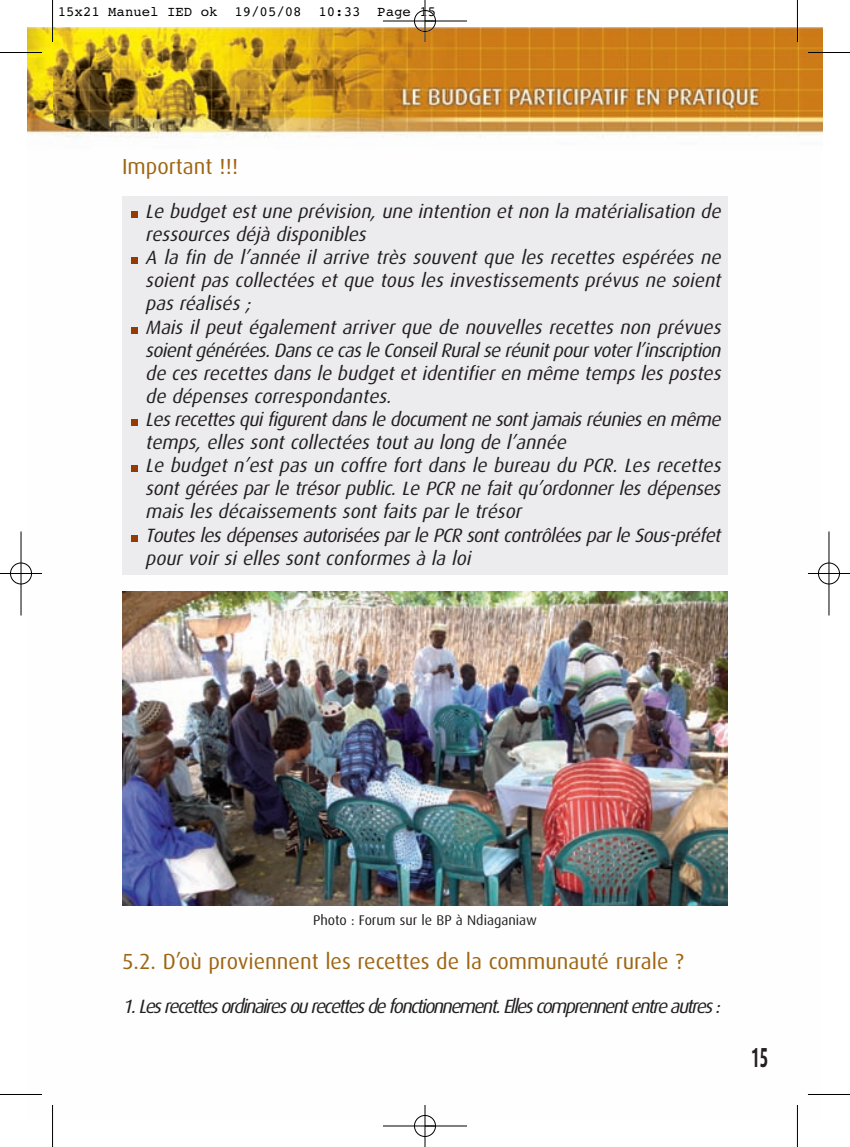
<style>
.page{position:relative;width:850px;height:1147px;background:#fff}
.page>*{position:absolute;margin:0;border:0;box-sizing:border-box;transform-origin:0 0}
.t1{font:700 27.47px "Dax";color:#231f20;scale:.54 1}
.t2{font:21.88px "Dax";color:#9e6512}
.t3{font:italic 19.25px/23.1px "Dax";color:#231f20}
.t4{font:14px "Courier";color:#000}
.t5{font:14px "Dax";color:#231f20}
</style>
<div class="page">
<img style="left:52px;top:28px;width:769px;height:1091px">
<div style="left:122px;top:196px;width:605px;height:379px;background:#ececee"></div>
<div style="left:131px;top:535px;width:7px;height:6px;background:#933b03"></div>
<div style="left:131px;top:466px;width:7px;height:6px;background:#933b03"></div>
<div style="left:131px;top:419px;width:7px;height:7px;background:#933b03"></div>
<div style="left:131px;top:327px;width:7px;height:6px;background:#933b03"></div>
<div style="left:131px;top:258px;width:7px;height:6px;background:#933b03"></div>
<div style="left:131px;top:211px;width:7px;height:7px;background:#933b03"></div>
<img style="left:122px;top:591px;width:605px;height:315px">
<hr style="left:52px;top:0;width:1px;height:42px;background:#000">
<hr style="left:0;top:52px;width:42px;height:1px;background:#000">
<hr style="left:796px;top:0;width:1px;height:42px;background:#000">
<hr style="left:807px;top:52px;width:42px;height:1px;background:#000">
<hr style="left:52px;top:1105px;width:1px;height:42px;background:#000">
<hr style="left:0;top:1094px;width:42px;height:1px;background:#000">
<hr style="left:796px;top:1105px;width:1px;height:42px;background:#000">
<hr style="left:807px;top:1094px;width:42px;height:1px;background:#000">
<div style="left:414px;top:1115px;width:21px;height:22px;border:1px solid #fff;border-radius:50%"></div>
<div style="left:10px;top:562px;width:22px;height:22px;border:1px solid #fff;border-radius:50%"></div>
<div style="left:817px;top:562px;width:22px;height:22px;border:1px solid #fff;border-radius:50%"></div>
<hr style="left:383px;top:21px;width:84px;height:1px;background:#000">
<hr style="left:383px;top:1125px;width:84px;height:1px;background:#000">
<hr style="left:21px;top:531px;width:1px;height:84px;background:#000">
<hr style="left:828px;top:531px;width:1px;height:84px;background:#000">
<hr style="left:424px;top:0;width:1px;height:42px;background:#000">
<hr style="left:424px;top:1105px;width:1px;height:42px;background:#000">
<hr style="left:0;top:573px;width:42px;height:1px;background:#000">
<hr style="left:807px;top:573px;width:42px;height:1px;background:#000">
<div style="left:414px;top:10px;width:21px;height:22px;border:1px solid #000;border-radius:50%"></div>
<div style="left:414px;top:1115px;width:21px;height:21px;border:1px solid #000;border-radius:50%"></div>
<div style="left:10px;top:563px;width:22px;height:21px;border:1px solid #000;border-radius:50%"></div>
<div style="left:817px;top:563px;width:22px;height:21px;border:1px solid #000;border-radius:50%"></div>
<p class="t4" style="left:58px;top:7px;width:379px">15x21 Manuel IED ok 19/05/08 10:33 Page 15</p>
<p class="t2" style="left:122px;top:156px;width:118px">Important !!!</p>
<p class="t3" style="left:145px;top:201px;width:580px">Le budget est une prévision, une intention et non la matérialisation de ressources déjà disponibles<br>A la fin de l’année il arrive très souvent que les recettes espérées ne soient pas collectées et que tous les investissements prévus ne soient pas réalisés ;<br>Mais il peut également arriver que de nouvelles recettes non prévues soientgénérées.Dansce casle ConseilRuralse réunitpourvoterl’inscription de ces recettes dans le budget et identifier en même temps les postes de dépenses correspondantes.<br>Lesrecettesquifigurentdansle documentne sontjamaisréuniesen même temps, elles sont collectées tout au long de l’année<br>Le budget n’est pas un coffre fort dans le bureau du PCR. Les recettes sont gérées par le trésor public. Le PCR ne fait qu’ordonner les dépenses mais les décaissements sont faits par le trésor Touteslesdépensesautoriséesparle PCR sontcontrôléesparle Sous-préfet pour voir si elles sont conformes à la loi</p>
<p class="t5" style="left:313px;top:913px;width:225px">Photo : Forum sur le BP à Ndiaganiaw</p>
<p class="t2" style="left:122px;top:950px;width:563px">5.2. D’où proviennent les recettes de la communauté rurale ?</p>
<p class="t3" style="left:122px;top:996px;width:603px">1.Lesrecettesordinairesourecettesdefonctionnement.Ellescomprennententreautres:</p>
<h1 class="t1" style="left:751px;top:1044px;width:33px">15</h1>
</div>
